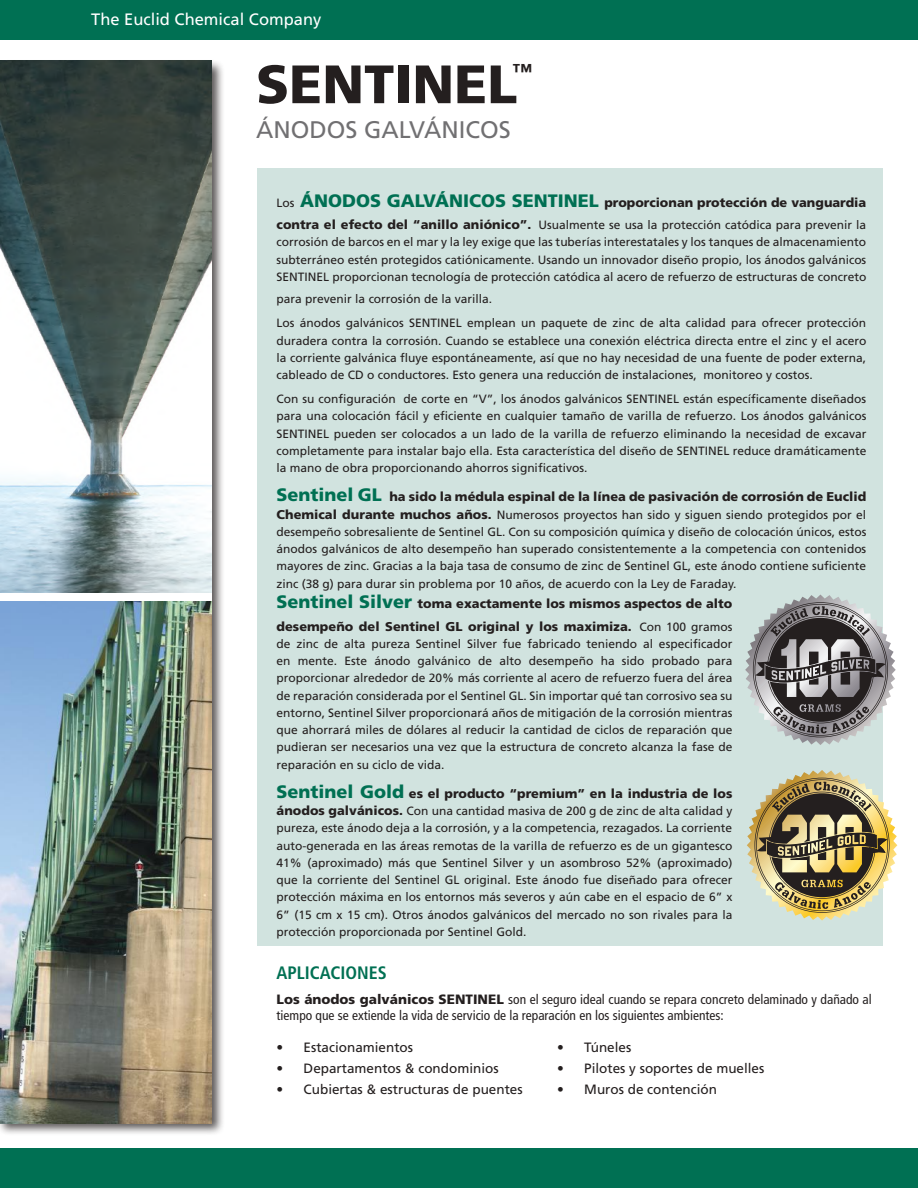
<style>
.page{position:relative;width:918px;height:1188px;background:#fff}
.page>*{position:absolute;margin:0;border:0;box-sizing:border-box;transform-origin:0 0}
.t1{font:900 54px "Frutiger LT Std";color:#241f1f}
.t2{font:24px "Frutiger LT Std";color:#717072}
.t3{font:700 20.1px "Frutiger LT Std";color:#241f1f}
.t4{font:700 condensed 18px "Frutiger LT Std";color:#007053}
.t5{font:16.5px "Frutiger LT Std";color:#fff}
.t6{font:condensed 13.5px/16.5px "Frutiger LT Std";color:#241f1f}
.t7{font:13.5px "Frutiger LT Std";color:#241f1f}
.t8{font:900 12.75px/22.5px "Frutiger LT Std";color:#241f1f}
.t9{font:12px/17.2px "Frutiger LT Std";color:#241f1f;text-align:justify}
.s1{font-weight:400;font-size:12px}
.s2{font-size:18px;color:#007053}
.s3{font-weight:900;font-size:12.75px}
.s4{font-weight:900;font-stretch:normal}
</style>
<div class="page">
<div style="left:0;top:59px;width:225px;height:1077px;background:#241f1f;opacity:.75"></div>
<img style="left:0;top:602px;width:212px;height:521px">
<div style="left:0;top:1148px;width:918px;height:40px;background:#007053"></div>
<img style="left:0;top:61px;width:212px;height:532px">
<div style="left:0;top:0;width:918px;height:40px;background:#007053"></div>
<div style="left:257px;top:168px;width:626px;height:778px;background:#d1e3df"></div>
<svg style="left:745px;top:595px;width:151px;height:150px"></svg>
<svg style="left:747px;top:770px;width:150px;height:151px"></svg>
<h3 class="t5" style="left:91px;top:10px;width:232px">The Euclid Chemical Company</h3>
<h3 class="t5" style="left:89px;top:10px;width:232px">The Euclid Chemical Company</h3>
<h1 class="t1" style="left:256px;top:52px;width:263px">SENTINEL</h1>
<h2 class="t2" style="left:256px;top:115px;width:256px">ÁNODOS GALVÁNICOS</h2>
<h3 class="t3" style="left:512px;top:59px;width:22px">™</h3>
<p class="t8" style="left:277px;top:191px;width:591px"><span class="s1">Los</span> <span class="s2">ÁNODOS GALVÁNICOS SENTINEL</span> proporcionan protección de vanguardia</p>
<p class="t9" style="left:277px;top:216px;width:591px"><span class="s3">contra el efecto del “anillo aniónico”.</span> Usualmente se usa la protección catódica para prevenir la corrosión de barcos en el mar y la ley exige que las tuberías interestatales y los tanques de almacenamiento subterráneo estén protegidos catiónicamente. Usando un innovador diseño propio, los ánodos galvánicos SENTINEL proporcionan tecnología de protección catódica al acero de refuerzo de estructuras de concreto</p>
<p class="t9" style="left:277px;top:287px;width:591px;line-height:24px">para prevenir la corrosión de la varilla.<br>Los ánodos galvánicos SENTINEL emplean un paquete de zinc de alta calidad para ofrecer protección</p>
<p class="t9" style="left:277px;top:332px;width:591px">duradera contra la corrosión. Cuando se establece una conexión eléctrica directa entre el zinc y el acero la corriente galvánica fluye espontáneamente, así que no hay necesidad de una fuente de poder externa, cableado de CD o conductores. Esto genera una reducción de instalaciones, monitoreo y costos.</p>
<p class="t9" style="left:277px;top:390px;width:591px">Con su configuración de corte en “V”, los ánodos galvánicos SENTINEL están específicamente diseñados para una colocación fácil y eficiente en cualquier tamaño de varilla de refuerzo. Los ánodos galvánicos SENTINEL pueden ser colocados a un lado de la varilla de refuerzo eliminando la necesidad de excavar completamente para instalar bajo ella. Esta característica del diseño de SENTINEL reduce dramáticamente la mano de obra proporcionando ahorros significativos.</p>
<p class="t8" style="left:277px;top:486px;width:591px"><span class="s2">Sentinel GL</span> ha sido la médula espinal de la línea de pasivación de corrosión de Euclid</p>
<p class="t9" style="left:277px;top:506px;width:591px"><span class="s3">Chemical durante muchos años.</span> Numerosos proyectos han sido y siguen siendo protegidos por el desempeño sobresaliente de Sentinel GL. Con su composición química y diseño de colocación únicos, estos ánodos galvánicos de alto desempeño han superado consistentemente a la competencia con contenidos mayores de zinc. Gracias a la baja tasa de consumo de zinc de Sentinel GL, este ánodo contiene suficiente zinc (38 g) para durar sin problema por 10 años, de acuerdo con la Ley de Faraday.</p>
<p class="t8" style="left:277px;top:592px;width:457px"><span class="s2">Sentinel Silver</span> toma exactamente los mismos aspectos de alto desempeño del Sentinel GL original y los maximiza. <span class="s1">Con 100 gramos</span></p>
<p class="t9" style="left:277px;top:635px;width:457px">de zinc de alta pureza Sentinel Silver fue fabricado teniendo al especificador en mente. Este ánodo galvánico de alto desempeño ha sido probado para proporcionar alrededor de 20% más corriente al acero de refuerzo fuera del área de reparación considerada por el Sentinel GL. Sin importar qué tan corrosivo sea su entorno, Sentinel Silver proporcionará años de mitigación de la corrosión mientras que ahorrará miles de dólares al reducir la cantidad de ciclos de reparación que pudieran ser necesarios una vez que la estructura de concreto alcanza la fase de reparación en su ciclo de vida.</p>
<p class="t8" style="left:277px;top:782px;width:457px"><span class="s2">Sentinel Gold</span> es el producto “premium” en la industria de los</p>
<p class="t9" style="left:277px;top:802px;width:457px"><span class="s3">ánodos galvánicos.</span> Con una cantidad masiva de 200 g de zinc de alta calidad y pureza, este ánodo deja a la corrosión, y a la competencia, rezagados. La corriente auto-generada en las áreas remotas de la varilla de refuerzo es de un gigantesco 41% (aproximado) más que Sentinel Silver y un asombroso 52% (aproximado) que la corriente del Sentinel GL original. Este ánodo fue diseñado para ofrecer protección máxima en los entornos más severos y aún cabe en el espacio de 6” x 6” (15 cm x 15 cm). Otros ánodos galvánicos del mercado no son rivales para la protección proporcionada por Sentinel Gold.</p>
<h3 class="t4" style="left:277px;top:962px;width:112px">APLICACIONES</h3>
<p class="t6" style="left:277px;top:991px;width:597px"><span class="s4">Los ánodos galvánicos SENTINEL</span> son el seguro ideal cuando se repara concreto delaminado y dañado al tiempo que se extiende la vida de servicio de la reparación en los siguientes ambientes:</p>
<p class="t7" style="left:557px;top:1040px;width:76px">• Túneles</p>
<p class="t7" style="left:557px;top:1061px;width:209px">• Pilotes y soportes de muelles</p>
<p class="t7" style="left:557px;top:1082px;width:161px">• Muros de contención</p>
<p class="t7" style="left:277px;top:1040px;width:138px">• Estacionamientos</p>
<p class="t7" style="left:277px;top:1061px;width:224px">• Departamentos &amp; condominios</p>
<p class="t7" style="left:277px;top:1082px;width:248px">• Cubiertas &amp; estructuras de puentes</p>
</div>
